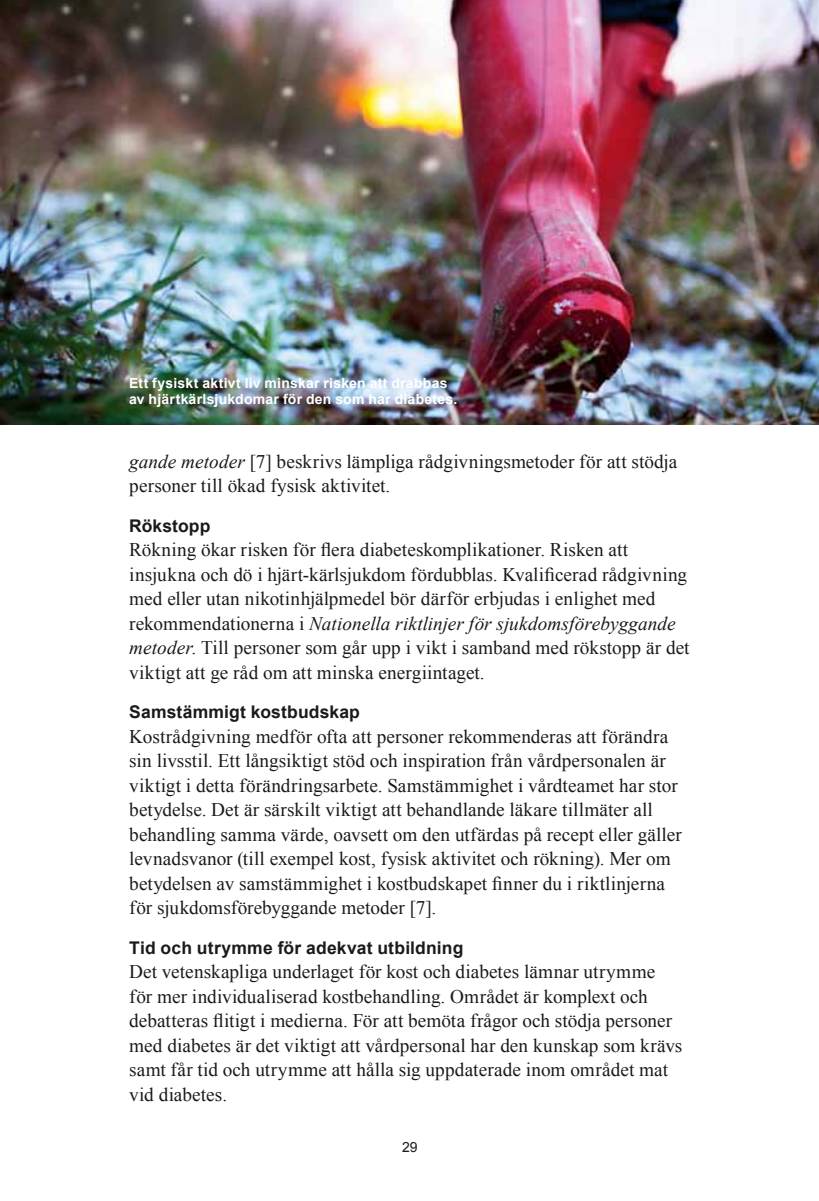
<style>
.page{position:relative;width:819px;height:1201px;background:#fff}
.page>*{position:absolute;margin:0;border:0;box-sizing:border-box;transform-origin:0 0}
.t1{font:19.25px/24.5px "Times New Roman";letter-spacing:.005em;color:#1b1a19}
.t2{font:700 17.5px "Arial";letter-spacing:.01em;color:#1b1a19}
.t3{font:700 14px/15.8px "Arial";letter-spacing:.02em;color:#fff}
.t4{font:14px "Arial";color:#1b1a19}
.s1{font-style:italic}
</style>
<div class="page">
<img style="left:0;top:0;width:819px;height:425px">
<p class="t3" style="left:129px;top:376px;width:330px">Ett fysiskt aktivt liv minskar risken att drabbas av hjärtkärlsjukdomar för den som har diabetes.</p>
<p class="t1" style="left:129px;top:449px;width:549px"><span class="s1">gande metoder</span> [7] beskrivs lämpliga rådgivningsmetoder för att stödja personer till ökad fysisk aktivitet.</p>
<p class="t2" style="left:129px;top:514px;width:83px">Rökstopp</p>
<p class="t1" style="left:129px;top:537px;width:562px">Rökning ökar risken för flera diabeteskomplikationer. Risken att insjukna och dö i hjärt-kärlsjukdom fördubblas. Kvalificerad rådgivning med eller utan nikotinhjälpmedel bör därför erbjudas i enlighet med rekommendationerna i <span class="s1">Nationella riktlinjer för sjukdomsförebyggande metoder</span>. Till personer som går upp i vikt i samband med rökstopp är det viktigt att ge råd om att minska energiintaget.</p>
<p class="t2" style="left:129px;top:700px;width:232px">Samstämmigt kostbudskap</p>
<p class="t1" style="left:129px;top:724px;width:554px">Kostrådgivning medför ofta att personer rekommenderas att förändra sin livsstil. Ett långsiktigt stöd och inspiration från vårdpersonalen är viktigt i detta förändringsarbete. Samstämmighet i vårdteamet har stor betydelse. Det är särskilt viktigt att behandlande läkare tillmäter all behandling samma värde, oavsett om den utfärdas på recept eller gäller levnadsvanor (till exempel kost, fysisk aktivitet och rökning). Mer om betydelsen av samstämmighet i kostbudskapet finner du i riktlinjerna för sjukdomsförebyggande metoder [7].</p>
<p class="t2" style="left:129px;top:936px;width:335px">Tid och utrymme för adekvat utbildning</p>
<p class="t1" style="left:129px;top:959px;width:554px">Det vetenskapliga underlaget för kost och diabetes lämnar utrymme för mer individualiserad kostbehandling. Området är komplext och debatteras flitigt i medierna. För att bemöta frågor och stödja personer med diabetes är det viktigt att vårdpersonal har den kunskap som krävs samt får tid och utrymme att hålla sig uppdaterade inom området mat vid diabetes.</p>
<p class="t4" style="left:402px;top:1137px;width:17px">29</p>
</div>
